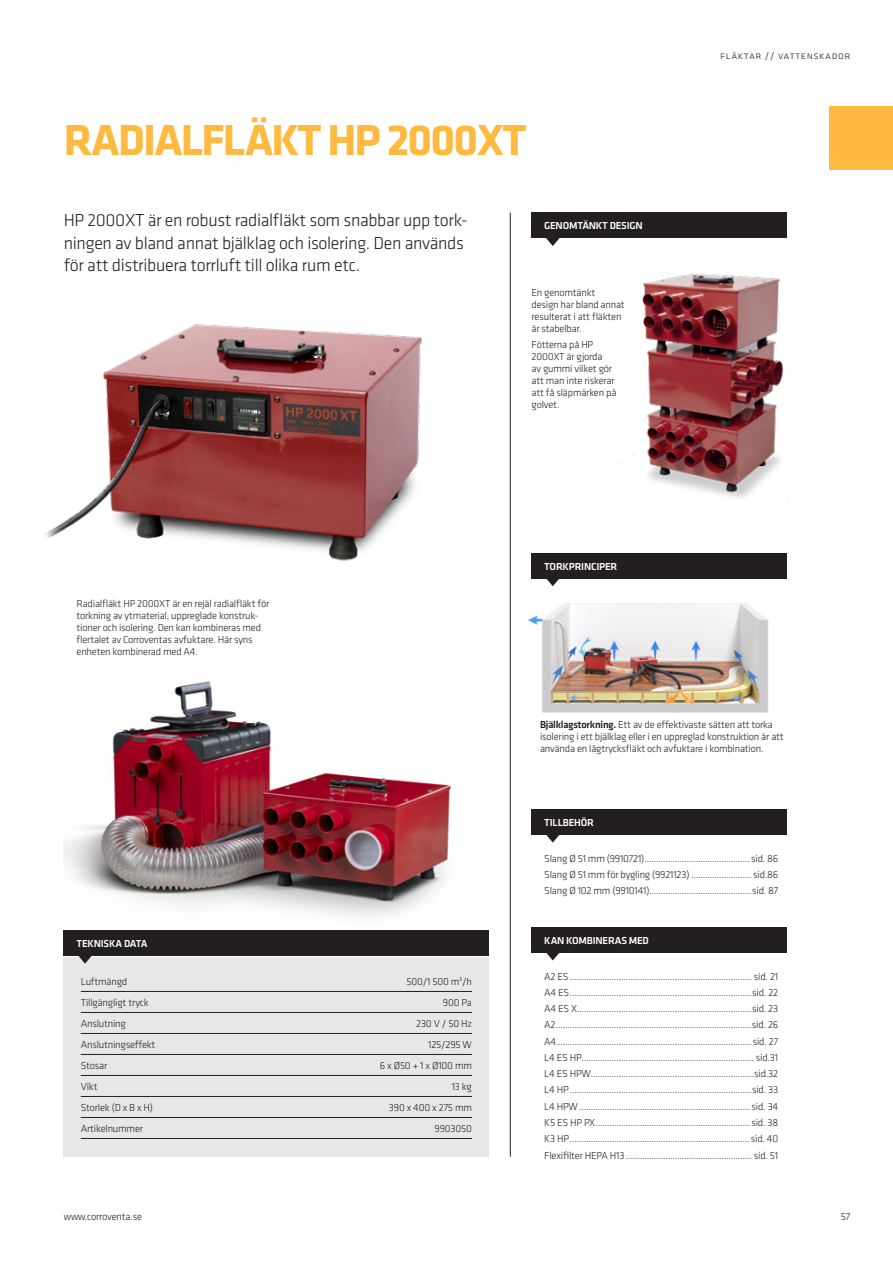
<style>
.page{position:relative;width:893px;height:1263px;background:#fff}
.page>*{position:absolute;margin:0;border:0;box-sizing:border-box;transform-origin:0 0}
.Rubrik_produkt{font:700 45px "Klavika";letter-spacing:-.04em;color:#fdb940}
.Ingress{font:300 18px/22.5px "Klavika";letter-spacing:-.02em;color:#231f20}
.Faktatext{font:300 10.5px/12px "Klavika";letter-spacing:-.02em;color:#231f20}
.Tabelltext_bred{font:300 10.5px "Klavika";letter-spacing:-.02em;color:#231f20}
.Rubrik_fakta_neg{font:500 10.5px "Klavika";letter-spacing:-.02em;color:#fff}
.Sidhuvud_höger{font:300 10.5px "Klavika";letter-spacing:.05em;color:#231f20}
.s1{font-weight:500}
</style>
<div class="page">
<hr style="left:510px;top:213px;width:1px;height:944px;background:#231f20">
<img style="left:618px;top:273px;width:170px;height:226px">
<div style="left:531px;top:213px;width:256px;height:25px;background:#231f20"></div>
<svg style="left:546px;top:238px;width:14px;height:8px"></svg>
<img style="left:45px;top:276px;width:465px;height:307px">
<div style="left:64px;top:957px;width:425px;height:200px;background:#e6e7e9"></div>
<div style="left:64px;top:930px;width:425px;height:26px;background:#231f20"></div>
<hr style="left:81px;top:991px;width:391px;height:1px;background:#231f20">
<hr style="left:81px;top:1012px;width:391px;height:1px;background:#231f20">
<hr style="left:81px;top:1033px;width:391px;height:1px;background:#231f20">
<hr style="left:81px;top:1054px;width:391px;height:1px;background:#231f20">
<hr style="left:81px;top:1075px;width:391px;height:1px;background:#231f20">
<hr style="left:81px;top:1096px;width:391px;height:1px;background:#231f20">
<hr style="left:81px;top:1117px;width:391px;height:1px;background:#231f20">
<hr style="left:81px;top:1138px;width:391px;height:1px;background:#231f20">
<svg style="left:78px;top:956px;width:14px;height:8px"></svg>
<div style="left:531px;top:927px;width:256px;height:25px;background:#231f20"></div>
<svg style="left:544px;top:952px;width:17px;height:8px"></svg>
<img style="left:528px;top:603px;width:241px;height:110px">
<div style="left:531px;top:553px;width:256px;height:25px;background:#231f20"></div>
<svg style="left:544px;top:578px;width:17px;height:8px"></svg>
<div style="left:531px;top:809px;width:256px;height:26px;background:#231f20"></div>
<svg style="left:546px;top:835px;width:13px;height:7px"></svg>
<img style="left:64px;top:681px;width:388px;height:235px">
<div style="left:829px;top:106px;width:64px;height:64px;background:#fdb940"></div>
<p class="Rubrik_produkt" style="left:64px;top:108px;width:464px">RADIALFLÄKT HP 2000XT</p>
<p class="Ingress" style="left:64px;top:209px;width:405px">HP 2000XT är en robust radialfläkt som snabbar upp tork&shy;ningen av bland annat bjälklag och isolering. Den används för att distribuera torrluft till olika rum etc.</p>
<p class="Rubrik_fakta_neg" style="left:544px;top:219px;width:100px">GENOMTÄNKT DESIGN</p>
<p class="Faktatext" style="left:531px;top:286px;width:95px">En genomtänkt design har bland annat resulterat i att fläkten är stabelbar.</p>
<p class="Faktatext" style="left:531px;top:339px;width:86px">Fötterna på HP<br>2000XT är gjorda<br>av gummi vilket gör att man inte riskerar att få släpmärken på golvet.</p>
<p class="Faktatext" style="left:77px;top:598px;width:194px">Radialfläkt HP 2000XT är en rejäl radialfläkt för torkning av ytmaterial, uppreglade konstruk&shy;tioner och isolering. Den kan kombineras med flertalet av Corroventas avfuktare. Här syns enheten kombinerad med A4.</p>
<p class="Rubrik_fakta_neg" style="left:544px;top:559px;width:75px">TORKPRINCIPER</p>
<p class="Sidhuvud_höger" style="left:720px;top:49px;width:132px">fläktar // vattenskador</p>
<p class="Faktatext" style="left:540px;top:718px;width:245px"><span class="s1">Bjälklagstorkning.</span> Ett av de effektivaste sätten att torka isolering i ett bjälklag eller i en uppreglad konstruktion är att använda en lågtrycksfläkt och avfuktare i kombination.</p>
<p class="Rubrik_fakta_neg" style="left:544px;top:815px;width:51px">TILLBEHÖR</p>
<p class="Faktatext" style="left:544px;top:852px;width:236px">Slang Ø 51 mm (9910721)............................................. sid. 86</p>
<p class="Faktatext" style="left:544px;top:868px;width:236px">Slang Ø 51 mm för bygling (9921123) .......................... sid.86</p>
<p class="Faktatext" style="left:544px;top:885px;width:236px">Slang Ø 102 mm (9910141)............................................sid. 87</p>
<p class="Rubrik_fakta_neg" style="left:77px;top:936px;width:73px">TEKNISKA DATA</p>
<p class="Rubrik_fakta_neg" style="left:544px;top:933px;width:106px">KAN KOMBINERAS MED</p>
<p class="Faktatext" style="left:544px;top:970px;width:236px">A2 ES.............................................................................. sid. 21</p>
<p class="Faktatext" style="left:544px;top:986px;width:236px">A4 ES..............................................................................sid. 22</p>
<p class="Faktatext" style="left:544px;top:1003px;width:236px">A4 ES X...........................................................................sid. 23</p>
<p class="Faktatext" style="left:544px;top:1019px;width:236px">A2....................................................................................sid. 26</p>
<p class="Faktatext" style="left:544px;top:1035px;width:236px">A4....................................................................................sid. 27</p>
<p class="Faktatext" style="left:544px;top:1051px;width:236px">L4 ES HP.......................................................................... sid.31</p>
<p class="Faktatext" style="left:544px;top:1068px;width:236px">L4 ES HPW......................................................................sid.32</p>
<p class="Faktatext" style="left:544px;top:1084px;width:236px">L4 HP..............................................................................sid. 33</p>
<p class="Faktatext" style="left:544px;top:1100px;width:236px">L4 HPW......................................................................... sid. 34</p>
<p class="Faktatext" style="left:544px;top:1116px;width:236px">K5 ES HP PX.................................................................. sid. 38</p>
<p class="Faktatext" style="left:544px;top:1133px;width:236px">K3 HP............................................................................. sid. 40</p>
<p class="Faktatext" style="left:544px;top:1149px;width:236px">Flexifilter HEPA H13 ...................................................... sid. 51</p>
<p class="Tabelltext_bred" style="left:81px;top:975px;width:48px">Luftmängd</p>
<p class="Tabelltext_bred" style="left:406px;top:975px;width:67px">500/1 500 m<sup>3</sup>/h</p>
<p class="Tabelltext_bred" style="left:81px;top:996px;width:69px">Tillgängligt tryck</p>
<p class="Tabelltext_bred" style="left:443px;top:996px;width:31px">900 Pa</p>
<p class="Tabelltext_bred" style="left:81px;top:1017px;width:47px">Anslutning</p>
<p class="Tabelltext_bred" style="left:416px;top:1017px;width:57px">230 V / 50 Hz</p>
<p class="Tabelltext_bred" style="left:81px;top:1038px;width:76px">Anslutningseffekt</p>
<p class="Tabelltext_bred" style="left:428px;top:1038px;width:45px">125/295 W</p>
<p class="Tabelltext_bred" style="left:81px;top:1059px;width:28px">Stosar</p>
<p class="Tabelltext_bred" style="left:380px;top:1059px;width:94px">6 x Ø50 + 1 x Ø100 mm</p>
<p class="Tabelltext_bred" style="left:81px;top:1080px;width:18px">Vikt</p>
<p class="Tabelltext_bred" style="left:452px;top:1080px;width:22px">13 kg</p>
<p class="Tabelltext_bred" style="left:81px;top:1101px;width:74px">Storlek (D x B x H)</p>
<p class="Tabelltext_bred" style="left:389px;top:1101px;width:85px">390 x 400 x 275 mm</p>
<p class="Tabelltext_bred" style="left:81px;top:1122px;width:64px">Artikelnummer</p>
<p class="Tabelltext_bred" style="left:435px;top:1122px;width:39px">9903050</p>
<p class="Faktatext" style="left:64px;top:1211px;width:80px">www.corroventa.se</p>
<p class="Faktatext" style="left:841px;top:1211px;width:11px">57</p>
</div>
